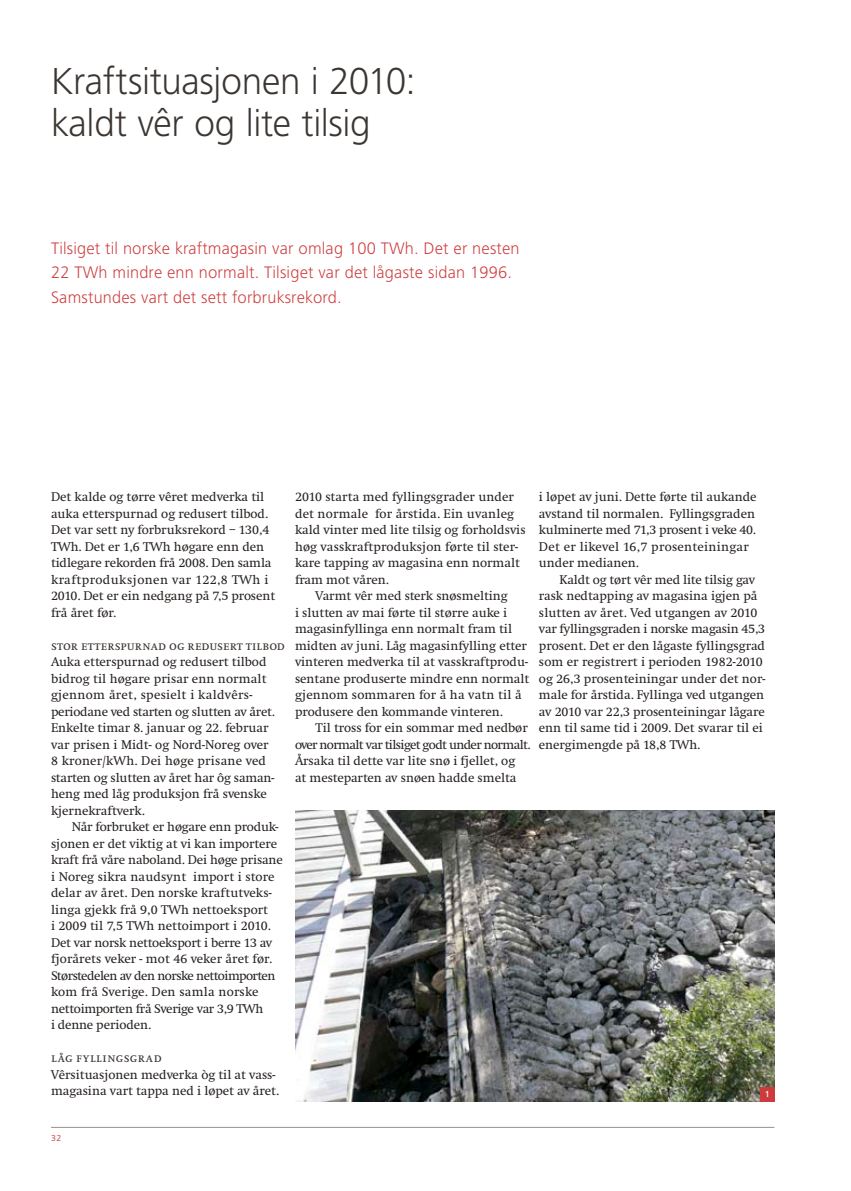
<style>
.page{position:relative;width:851px;height:1191px;background:#fff}
.page>*{position:absolute;margin:0;border:0;box-sizing:border-box;transform-origin:0 0}
.t1{font:300 39px/42px "Frutiger Next LT";letter-spacing:-.015em;color:#3c3632}
.t2{font:300 17.25px/24.8px "Frutiger Next LT";letter-spacing:.01em;color:#ce3b3c}
.t3{font:13.2px/16.5px "Swift";letter-spacing:-.005em;color:#26211f}
.t4{font:13.2px "Swift SC";letter-spacing:.015em;color:#3c3632}
.t5{font:13.2px "Swift SC";letter-spacing:.045em;color:#3c3632}
.t6{font:9px "Frutiger Next LT";color:#ce3b3c}
.t7{font:500 9px "Frutiger Next LT";color:#fff}
</style>
<div class="page">
<hr style="left:51px;top:1127px;width:723px;height:1px;background:#94918f">
<img style="left:295px;top:810px;width:479px;height:291px">
<div style="left:760px;top:1087px;width:14px;height:14px;background:#ce3b3c"></div>
<h1 class="t1" style="left:51px;top:60px;width:366px">Kraftsituasjonen i 2010: kaldt vêr og lite tilsig</h1>
<h2 class="t2" style="left:51px;top:235px;width:470px">Tilsiget til norske kraftmagasin var omlag 100 TWh. Det er nesten<br>22 TWh mindre enn normalt. Tilsiget var det lågaste sidan 1996.<br>Samstundes vart det sett forbruksrekord.</h2>
<p class="t3" style="left:51px;top:489px;width:226px">Det kalde og tørre vêret medverka til auka etterspurnad og redusert tilbod.<br>Det var sett ny forbruksrekord – 130,4<br>TWh. Det er 1,6 TWh høgare enn den tidlegare rekorden frå 2008. Den samla kraftproduksjonen var 122,8 TWh i 2010. Det er ein nedgang på 7,5 prosent frå året før.</p>
<p class="t4" style="left:51px;top:638px;width:235px">stor etterspurnad og redusert tilbod</p>
<p class="t3" style="left:51px;top:654px;width:225px">Auka etterspurnad og redusert tilbod bidrog til høgare prisar enn normalt gjennom året, spesielt i kaldvêrs&shy;periodane ved starten og slutten av året.<br>Enkelte timar 8. januar og 22. februar var prisen i Midt- og Nord-Noreg over 8 kroner/kWh. Dei høge prisane ved starten og slutten av året har ôg saman&shy;heng med låg produksjon frå svenske kjernekraftverk.</p>
<p class="t3" style="left:51px;top:819px;width:233px;text-indent:21px">Når forbruket er høgare enn produk&shy;sjonen er det viktig at vi kan importere kraft frå våre naboland. Dei høge prisane i Noreg sikra naudsynt import i store delar av året. Den norske kraftutveks&shy;linga gjekk frå 9,0 TWh nettoeksport<br>i 2009 til 7,5 TWh nettoimport i 2010.<br>Det var norsk nettoeksport i berre 13 av fjorårets veker - mot 46 veker året før.<br>Størstedelen av den norske nettoimporten kom frå Sverige. Den samla norske nettoimporten frå Sverige var 3,9 TWh<br>i denne perioden.</p>
<p class="t5" style="left:51px;top:1051px;width:112px">låg fyllingsgrad</p>
<p class="t3" style="left:51px;top:1066px;width:229px">Vêrsituasjonen medverka òg til at vass&shy;magasina vart tappa ned i løpet av året.</p>
<p class="t3" style="left:295px;top:489px;width:232px">2010 starta med fyllingsgrader under det normale for årstida. Ein uvanleg kald vinter med lite tilsig og forholdsvis høg vasskraftproduksjon førte til ster&shy;kare tapping av magasina enn normalt fram mot våren.</p>
<p class="t3" style="left:295px;top:588px;width:236px;text-indent:21px">Varmt vêr med sterk snøsmelting<br>i slutten av mai førte til større auke i magasinfyllinga enn normalt fram til midten av juni. Låg magasinfylling etter vinteren medverka til at vasskraftprodu&shy;sentane produserte mindre enn normalt gjennom sommaren for å ha vatn til å produsere den kommande vinteren.</p>
<p class="t3" style="left:295px;top:720px;width:237px;text-indent:21px">Til tross for ein sommar med nedbør over normalt var tilsiget godt under normalt.<br>Årsaka til dette var lite snø i fjellet, og<br>at mesteparten av snøen hadde smelta</p>
<p class="t3" style="left:539px;top:489px;width:219px">i løpet av juni. Dette førte til aukande avstand til normalen. Fyllingsgraden kulminerte med 71,3 prosent i veke 40.<br>Det er likevel 16,7 prosenteiningar under medianen.</p>
<p class="t3" style="left:539px;top:571px;width:228px;text-indent:21px">Kaldt og tørt vêr med lite tilsig gav rask nedtapping av magasina igjen på slutten av året. Ved utgangen av 2010 var fyllingsgraden i norske magasin 45,3 prosent. Det er den lågaste fyllingsgrad som er registrert i perioden 1982-2010 og 26,3 prosenteiningar under det nor&shy;male for årstida. Fyllinga ved utgangen av 2010 var 22,3 prosenteiningar lågare enn til same tid i 2009. Det svarar til ei energimengde på 18,8 TWh.</p>
<p class="t7" style="left:764px;top:1089px;width:7px">1</p>
<p class="t6" style="left:51px;top:1133px;width:12px">32</p>
</div>
